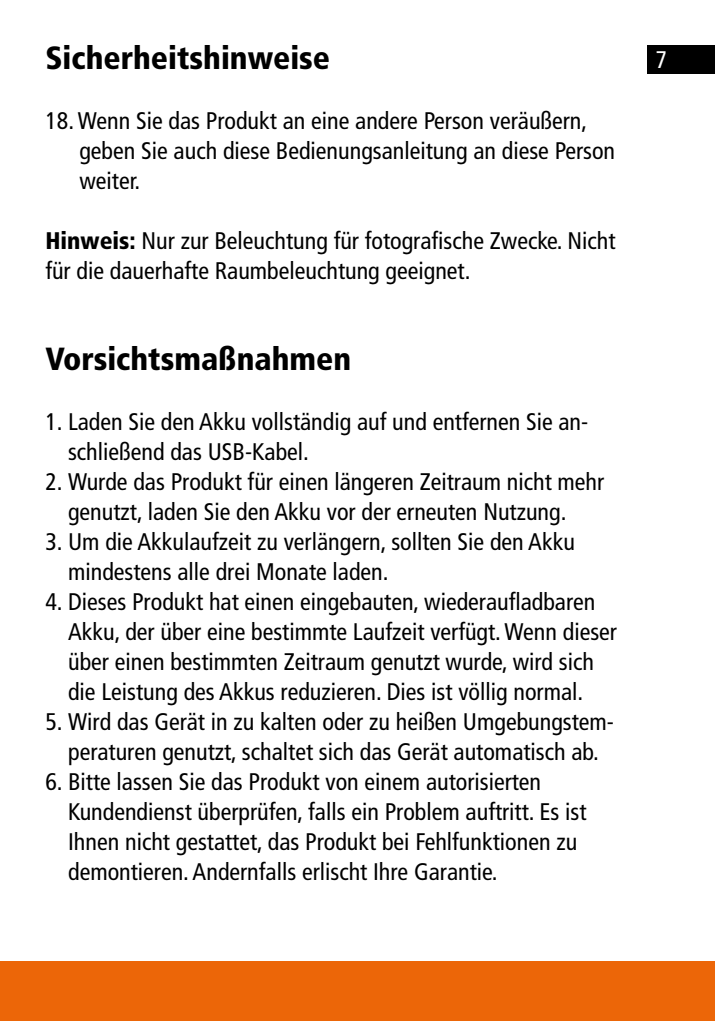
<style>
.page{position:relative;width:715px;height:1021px;background:#fff}
.page>*{position:absolute;margin:0;border:0;box-sizing:border-box;transform-origin:0 0}
.t1{font:900 condensed 32px "Frutiger LT";color:#000}
.t2{font:condensed 24px/30px "Frutiger LT";color:#000}
.t3{font:condensed 24px "Frutiger LT";color:#fff}
.s1{font-weight:900}
</style>
<div class="page">
<div style="left:0;top:961px;width:714px;height:59px;background:#ec6608"></div>
<div style="left:646px;top:45px;width:68px;height:29px;background:#000"></div>
<h1 class="t1" style="left:45px;top:39px;width:286px">Sicherheitshinweise</h1>
<p class="t3" style="left:655px;top:46px;width:13px">7</p>
<p class="t2" style="left:79px;top:106px;width:537px;text-indent:-34px">18. Wenn Sie das Produkt an eine andere Person veräußern, geben Sie auch diese Bedienungsanleitung an diese Person weiter.</p>
<p class="t2" style="left:45px;top:226px;width:571px"><span class="s1">Hinweis:</span> Nur zur Beleuchtung für fotografische Zwecke. Nicht für die dauerhafte Raumbeleuchtung geeignet.</p>
<h1 class="t1" style="left:45px;top:339px;width:307px">Vorsichtsmaßnahmen</h1>
<p class="t2" style="left:68px;top:406px;width:521px;text-indent:-23px">1. Laden Sie den Akku vollständig auf und entfernen Sie an&shy;schließend das USB-Kabel.</p>
<p class="t2" style="left:68px;top:466px;width:537px;text-indent:-23px">2. Wurde das Produkt für einen längeren Zeitraum nicht mehr genutzt, laden Sie den Akku vor der erneuten Nutzung.</p>
<p class="t2" style="left:68px;top:526px;width:508px;text-indent:-23px">3. Um die Akkulaufzeit zu verlängern, sollten Sie den Akku mindestens alle drei Monate laden.</p>
<p class="t2" style="left:68px;top:586px;width:550px;text-indent:-23px">4. Dieses Produkt hat einen eingebauten, wiederaufladbaren Akku, der über eine bestimmte Laufzeit verfügt. Wenn dieser über einen bestimmten Zeitraum genutzt wurde, wird sich die Leistung des Akkus reduzieren. Dies ist völlig normal.</p>
<p class="t2" style="left:45px;top:706px;width:570px;text-align:center">5. Wird das Gerät in zu kalten oder zu heißen Umgebungstem&shy;peraturen genutzt, schaltet sich das Gerät automatisch ab.</p>
<p class="t2" style="left:68px;top:766px;width:519px;text-indent:-23px">6. Bitte lassen Sie das Produkt von einem autorisierten Kundendienst überprüfen, falls ein Problem auftritt. Es ist Ihnen nicht gestattet, das Produkt bei Fehlfunktionen zu demontieren. Andernfalls erlischt Ihre Garantie.</p>
</div>
